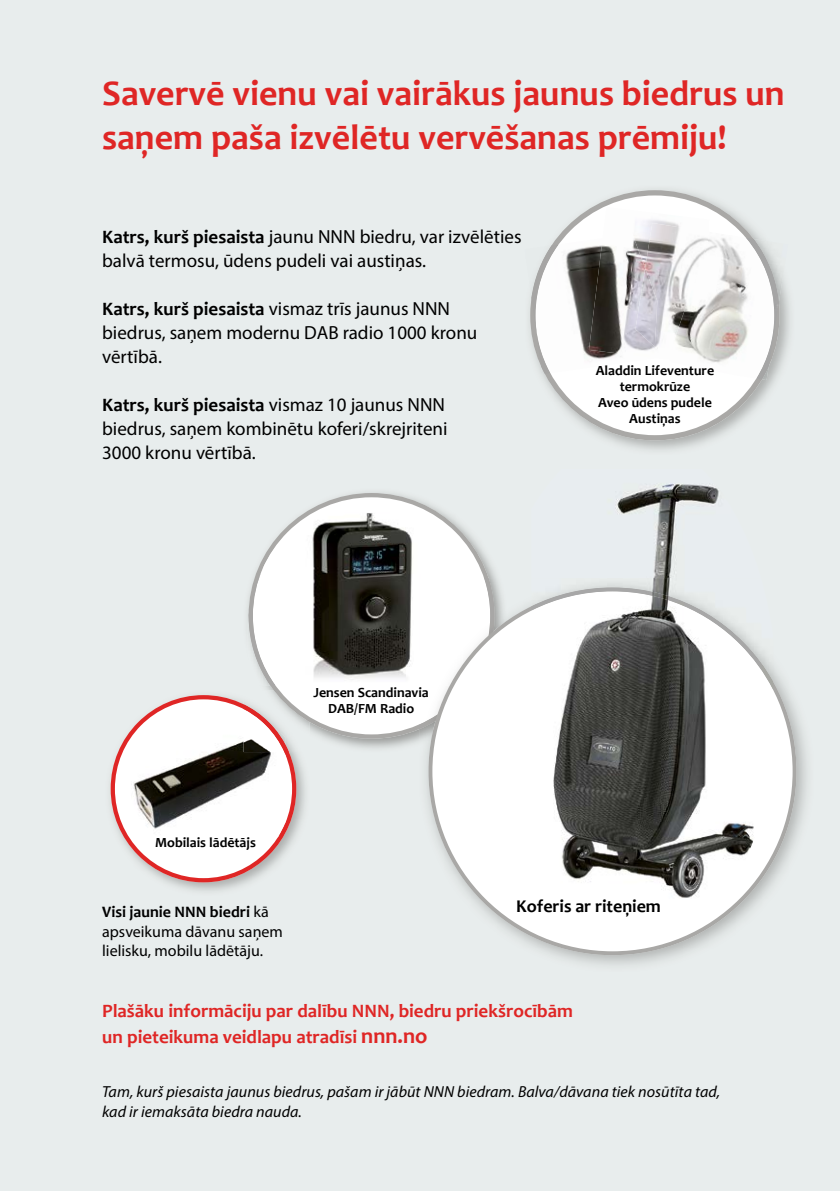
<style>
.page{position:relative;width:840px;height:1191px;background:#fff}
.page>*{position:absolute;margin:0;border:0;box-sizing:border-box;transform-origin:0 0}
.t1{font:700 36px/44px "Candara";color:#df2625}
.t2{font:19px/24px "Myriad Pro";color:#000}
.t3{font:700 19px/26px "Candara";color:#df2625}
.t4{font:700 19px "Candara";color:#000}
.t5{font:700 18px "Candara";color:#000}
.t6{font:italic 16px/20px "Myriad Pro";letter-spacing:.005em;color:#000}
.t7{font:16px/19.2px "Myriad Pro";color:#000}
.t8{font:700 16px "Candara";color:#000}
.t9{font:700 14px/16px "Candara";color:#000;text-align:center}
.s1{font-family:"Candara";font-weight:700}
.s2{font-family:"Myriad Pro";font-weight:400}
.s3{font-size:22px}
</style>
<div class="page">
<div style="left:0;top:0;width:839px;height:1191px;background:#e8eded"></div>
<svg style="left:538px;top:190px;width:241px;height:250px"></svg>
<img style="left:527px;top:281px;width:4px;height:71px">
<img style="left:538px;top:238px;width:116px;height:135px">
<img style="left:531px;top:244px;width:27px;height:130px">
<img style="left:753px;top:239px;width:34px;height:141px">
<img style="left:667px;top:232px;width:106px;height:146px">
<img style="left:745px;top:238px;width:33px;height:141px">
<div style="left:602px;top:207px;width:106px;height:152px;background:#fdfdfd"></div>
<img style="left:588px;top:234px;width:56px;height:124px">
<img style="left:644px;top:223px;width:64px;height:136px">
<img style="left:635px;top:268px;width:22px;height:79px">
<img style="left:110px;top:752px;width:195px;height:139px">
<svg style="left:111px;top:695px;width:185px;height:187px"></svg>
<img style="left:131px;top:721px;width:154px;height:117px">
<img style="left:278px;top:752px;width:7px;height:84px">
<img style="left:243px;top:695px;width:56px;height:57px">
<img style="left:243px;top:704px;width:46px;height:48px">
<img style="left:243px;top:721px;width:18px;height:31px">
<img style="left:261px;top:738px;width:24px;height:14px">
<svg style="left:248px;top:493px;width:246px;height:245px"></svg>
<img style="left:253px;top:513px;width:199px;height:172px">
<img style="left:248px;top:566px;width:27px;height:119px">
<img style="left:419px;top:578px;width:75px;height:151px">
<img style="left:419px;top:578px;width:45px;height:107px">
<svg style="left:428px;top:587px;width:368px;height:368px;fill:#fff"></svg>
<img style="left:616px;top:483px;width:103px;height:95px">
<img style="left:554px;top:578px;width:123px;height:9px">
<img style="left:531px;top:689px;width:241px;height:221px">
<img style="left:531px;top:587px;width:241px;height:102px">
<h1 class="t1" style="left:102px;top:71px;width:683px">Savervē vienu vai vairākus jaunus biedrus un saņem paša izvēlētu vervēšanas prēmiju!</h1>
<p class="t2" style="left:102px;top:224px;width:420px"><span class="s1">Katrs, kurš piesaista</span> jaunu NNN biedru, var izvēlēties balvā termosu, ūdens pudeli vai austiņas.</p>
<p class="t4" style="left:102px;top:297px;width:349px">Katrs, kurš piesaista <span class="s2">vismaz trīs jaunus NNN</span></p>
<p class="t2" style="left:102px;top:320px;width:376px">biedrus, saņem modernu DAB radio 1000 kronu vērtībā.</p>
<p class="t4" style="left:102px;top:393px;width:344px">Katrs, kurš piesaista <span class="s2">vismaz 10 jaunus NNN</span></p>
<p class="t2" style="left:102px;top:416px;width:347px">biedrus, saņem kombinētu koferi/skrejriteni<br>3000 kronu vērtībā.</p>
<p class="t9" style="left:595px;top:363px;width:120px">Aladdin Lifeventure termokrūze<br>Aveo ūdens pudele<br>Austiņas</p>
<p class="t9" style="left:155px;top:834px;width:102px">Mobilais lādētājs</p>
<p class="t9" style="left:313px;top:684px;width:117px">Jensen Scandinavia<br>DAB/FM Radio</p>
<p class="t8" style="left:102px;top:902px;width:168px">Visi jaunie NNN biedri <span class="s2">kā</span></p>
<p class="t7" style="left:102px;top:921px;width:182px">apsveikuma dāvanu saņem lielisku, mobilu lādētāju.</p>
<p class="t5" style="left:516px;top:895px;width:146px">Koferis ar riteņiem</p>
<p class="t3" style="left:102px;top:997px;width:472px">Plašāku informāciju par dalību NNN, biedru priekšrocībām un pieteikuma veidlapu atradīsi <span class="s3">nnn.no</span></p>
<p class="t6" style="left:102px;top:1081px;width:619px">Tam, kurš piesaista jaunus biedrus, pašam ir jābūt NNN biedram. Balva/dāvana tiek nosūtīta tad, kad ir iemaksāta biedra nauda.</p>
</div>
